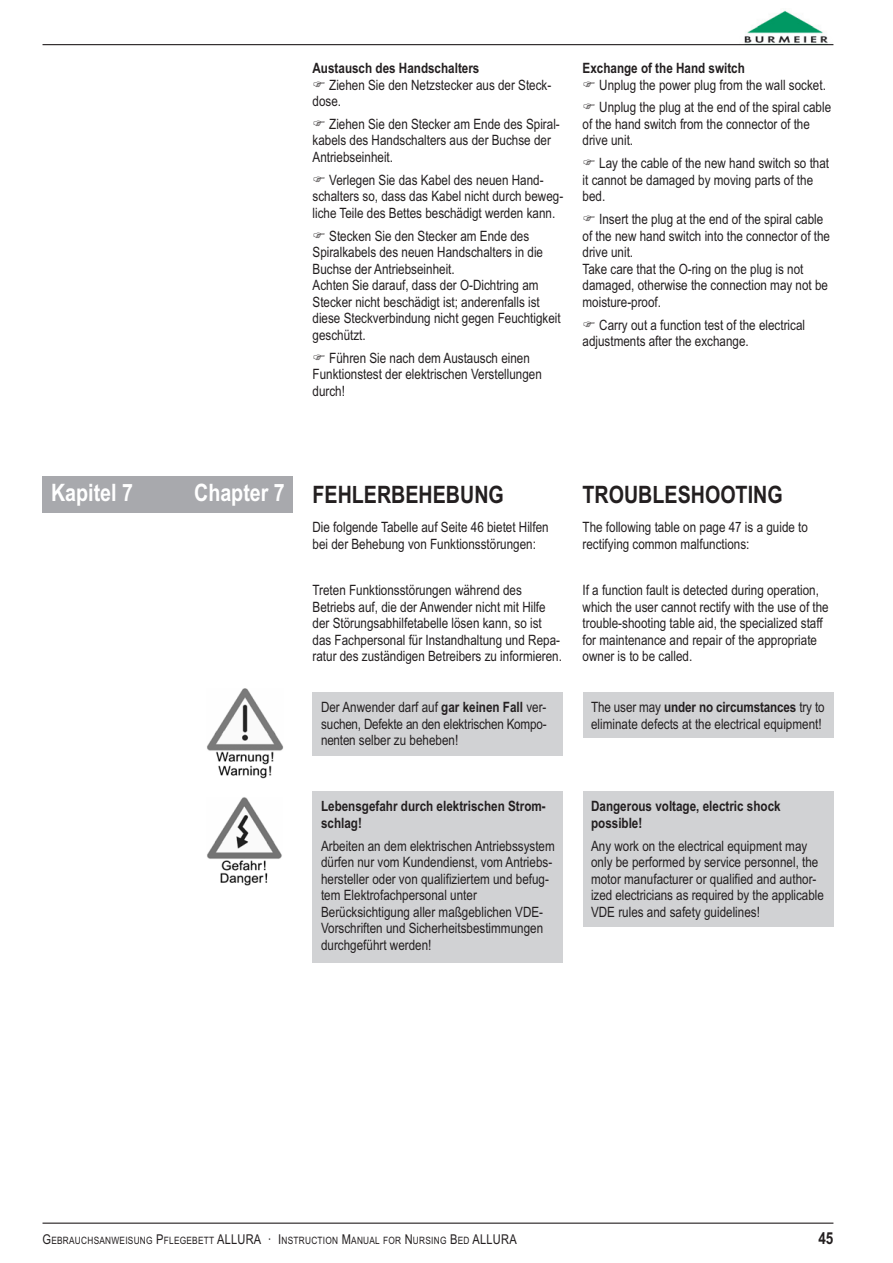
<style>
.page{position:relative;width:893px;height:1263px;background:#fff}
.page>*{position:absolute;margin:0;border:0;box-sizing:border-box;transform-origin:0 0}
.t1{font:700 24px "Arial Narrow";color:#231f20}
.t2{font:700 24px "Arial Narrow";color:#fff}
.t3{font:700 16.5px "Arial Narrow";color:#231f20}
.t4{font:14.25px/16.5px "Arial Narrow";color:#231f20}
.t5{font:700 14.25px/16.5px "Arial Narrow";color:#231f20}
.t6{font:10.2px "Arial Narrow";letter-spacing:.025em;color:#231f20}
.s1{color:#fff}
.s2{font-weight:700}
.s3{font-size:13.5px}
</style>
<div class="page">
<div style="left:43px;top:477px;width:250px;height:36px;background:#a8a9ad"></div>
<div style="left:313px;top:693px;width:250px;height:63px;background:#d1d2d4"></div>
<div style="left:313px;top:792px;width:250px;height:171px;background:#d1d2d4"></div>
<div style="left:583px;top:693px;width:250px;height:45px;background:#d1d2d4"></div>
<div style="left:583px;top:792px;width:250px;height:135px;background:#d1d2d4"></div>
<img style="left:207px;top:688px;width:77px;height:91px">
<img style="left:207px;top:797px;width:75px;height:89px">
<img style="left:744px;top:10px;width:84px;height:34px">
<hr style="left:43px;top:1222px;width:790px;height:2px;background:#231f20">
<hr style="left:43px;top:44px;width:790px;height:1px;background:#231f20">
<p class="t5" style="left:313px;top:61px;width:168px">Austausch des Handschalters</p>
<p class="t4" style="left:313px;top:78px;width:240px;text-indent:17px">Ziehen Sie den Netzstecker aus der Steck&shy;dose.</p>
<p class="t4" style="left:313px;top:117px;width:249px;text-indent:17px">Ziehen Sie den Stecker am Ende des Spiral&shy;kabels des Handschalters aus der Buchse der<br>Antriebseinheit.</p>
<p class="t4" style="left:313px;top:173px;width:252px;text-align:center">Verlegen Sie das Kabel des neuen Hand&shy;schalters so, dass das Kabel nicht durch beweg&shy;liche Teile des Bettes beschädigt werden kann.</p>
<p class="t4" style="left:313px;top:229px;width:250px;text-indent:17px">Stecken Sie den Stecker am Ende des Spiralkabels des neuen Handschalters in die Buchse der Antriebseinheit.<br>Achten Sie darauf, dass der O-Dichtring am Stecker nicht beschädigt ist; anderenfalls ist diese Steckverbindung nicht gegen Feuchtigkeit geschützt.</p>
<p class="t4" style="left:313px;top:351px;width:231px;text-indent:17px">Führen Sie nach dem Austausch einen<br>Funktionstest der elektrischen Verstellungen durch!</p>
<p class="t5" style="left:583px;top:61px;width:164px">Exchange of the Hand switch</p>
<p class="t4" style="left:599px;top:74px;width:233px;line-height:23px">Unplug the power plug from the wall socket.<br>Unplug the plug at the end of the spiral cable</p>
<p class="t4" style="left:583px;top:117px;width:229px">of the hand switch from the connector of the drive unit.</p>
<p class="t4" style="left:583px;top:156px;width:248px;text-indent:17px">Lay the cable of the new hand switch so that it cannot be damaged by moving parts of the bed.</p>
<p class="t4" style="left:583px;top:212px;width:249px;text-indent:17px">Insert the plug at the end of the spiral cable of the new hand switch into the connector of the drive unit.<br>Take care that the O-ring on the plug is not damaged, otherwise the connection may not be moisture-proof.</p>
<p class="t4" style="left:583px;top:318px;width:224px;text-indent:17px">Carry out a function test of the electrical adjustments after the exchange.</p>
<h1 class="t2" style="left:51px;top:484px;width:84px">Kapitel 7</h1>
<h1 class="t1" style="left:194px;top:486px;width:311px"><span class="s1">Chapter 7</span> FEHLERBEHEBUNG</h1>
<p class="t4" style="left:313px;top:521px;width:238px">Die folgende Tabelle auf Seite 46 bietet Hilfen bei der Behebung von Funktionsstörungen:</p>
<p class="t4" style="left:313px;top:583px;width:251px">Treten Funktionsstörungen während des Betriebs auf, die der Anwender nicht mit Hilfe der Störungs abhilfetabelle lösen kann, so ist das Fachpersonal für Instandhaltung und Repa&shy;ratur des zuständigen Betreibers zu informieren.</p>
<p class="t4" style="left:321px;top:701px;width:227px;text-align:justify">Der Anwender darf auf <span class="s2">gar keinen Fall</span> ver&shy;suchen, Defekte an den elektrischen Kompo&shy;nenten selber zu beheben!</p>
<h1 class="t1" style="left:583px;top:486px;width:202px">TROUBLESHOOTING</h1>
<p class="t4" style="left:583px;top:521px;width:227px">The following table on page 47 is a guide to rectifying common malfunctions:</p>
<p class="t4" style="left:583px;top:583px;width:248px">If a function fault is detected during operation, which the user cannot rectify with the use of the trouble-shooting table aid, the specialized staff for maintenance and repair of the appropriate owner is to be called.</p>
<p class="t4" style="left:591px;top:701px;width:235px">The user may <span class="s2">under no circumstances</span> try to eliminate defects at the electrical equipment!</p>
<p class="t5" style="left:321px;top:800px;width:226px">Lebensgefahr durch elektrischen Strom&shy;schlag!</p>
<p class="t4" style="left:321px;top:839px;width:235px">Arbeiten an dem elektrischen Antriebssystem dürfen nur vom Kundendienst, vom Antriebs&shy;hersteller oder von qualifiziertem und befug&shy;tem Elektrofachpersonal unter Berücksichtigung aller maßgeblichen VDE-Vorschriften und Sicherheitsbestimmungen durchgeführt werden!</p>
<p class="t5" style="left:591px;top:800px;width:191px">Dangerous voltage, electric shock possible!</p>
<p class="t4" style="left:591px;top:839px;width:234px">Any work on the electrical equipment may only be performed by service personnel, the motor manufacturer or qualified and author&shy;ized electricians as required by the applicable VDE rules and safety guidelines!</p>
<p class="t6" style="left:43px;top:1237px;width:476px"><span class="s3">G</span>EBRAUCHSANWEISUNG <span class="s3">P</span>FLEGEBETT <span class="s3">ALLURA · I</span>NSTRUCTION <span class="s3">M</span>ANUAL FOR <span class="s3">N</span>URSING <span class="s3">B</span>ED <span class="s3">ALLURA</span></p>
<p class="t3" style="left:818px;top:1232px;width:17px">45</p>
</div>
